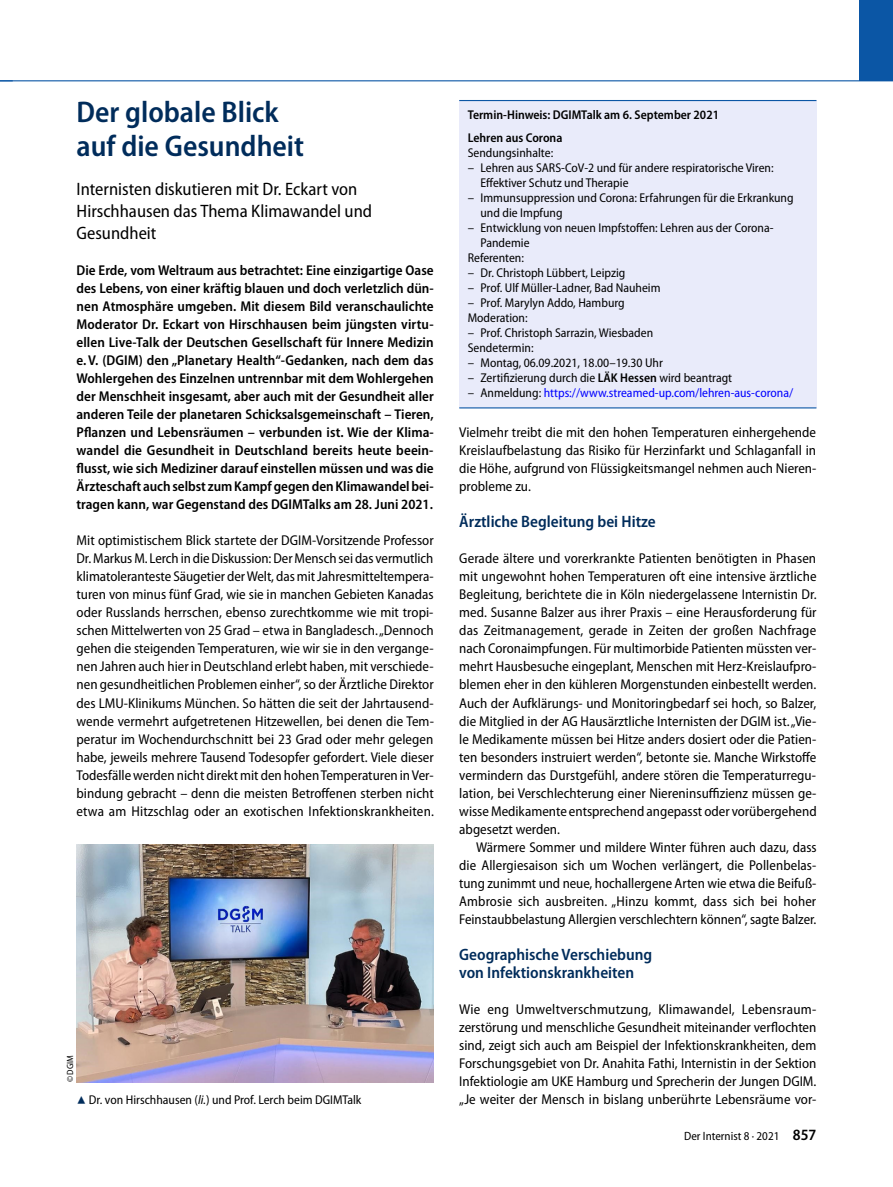
<style>
.page{position:relative;width:893px;height:1187px;background:#fff}
.page>*{position:absolute;margin:0;border:0;box-sizing:border-box;transform-origin:0 0}
.t1{font:600 semi-condensed 30px/33px "Myriad Pro";color:#002c5b}
.t2{font:semi-condensed 18px/21.8px "Myriad Pro";color:#000}
.t3{font:600 semi-condensed 16.5px/18px "Myriad Pro";color:#002c5b}
.t4{font:semi-condensed 14.25px/18px "Myriad Pro";color:#000;text-align:justify}
.t5{font:600 semi-condensed 14.25px/18px "Myriad Pro";color:#000;text-align:justify}
.t6{font:semi-condensed 12.75px/15px "Myriad Pro";color:#000}
.t7{font:semi-condensed 12.75px "Myriad Pro";color:#00f}
.t8{font:600 semi-condensed 12.75px/23.5px "Myriad Pro";color:#000}
.t9{font:semi-condensed 12px "Myriad Pro";color:#000}
.t10{font:semi-condensed 9px "Myriad Pro";color:#000}
.s1{font-family:"Blik Buttons";font-stretch:normal;color:#002c5b}
.s2{font-style:italic}
.s3{font-weight:600}
.s4{color:#000}
.s5{font-weight:600;font-size:15.75px}
</style>
<div class="page">
<hr style="left:0;top:80px;width:893px;height:1px;background:#0b56a5">
<div style="left:859px;top:0;width:34px;height:81px;background:#0b56a5"></div>
<div style="left:459px;top:100px;width:357px;height:308px;background:#e9ebfa"></div>
<hr style="left:459px;top:100px;width:357px;height:1px;background:#0b56a5">
<hr style="left:459px;top:407px;width:357px;height:1px;background:#0b56a5">
<img style="left:77px;top:844px;width:357px;height:238px">
<h1 class="t1" style="left:77px;top:96px;width:229px">Der globale Blick auf die Gesundheit</h1>
<p class="t2" style="left:77px;top:179px;width:297px">Internisten diskutieren mit Dr. Eckart von<br>Hirschhausen das Thema Klimawandel und<br>Gesundheit</p>
<p class="t5" style="left:77px;top:262px;width:359px">Die Erde, vom Weltraum aus betrachtet: Eine einzigartige Oase des Lebens, von einer kräftig blauen und doch verletzlich dün&shy;nen Atmosphäre umgeben. Mit diesem Bild veranschaulichte Moderator Dr. Eckart von Hirschhausen beim jüngsten virtu&shy;ellen Live-Talk der Deutschen Gesellschaft für Innere Medizin e.V. (DGIM) den „Planetary Health“-Gedanken, nach dem das Wohlergehen des Einzelnen untrennbar mit dem Wohlergehen der Menschheit insgesamt, aber auch mit der Gesundheit aller anderen Teile der planetaren Schicksalsgemeinschaft – Tieren, Pflanzen und Lebensräumen – verbunden ist. Wie der Klima&shy;wandel die Gesundheit in Deutschland bereits heute beein&shy;flusst, wie sich Mediziner darauf einstellen müssen und was die Ärzteschaft auch selbst zum Kampf gegen den Klimawandel bei&shy;tragen kann, war Gegenstand des DGIMTalks am 28. Juni 2021.</p>
<p class="t4" style="left:77px;top:532px;width:359px">Mit optimistischem Blick startete der DGIM-Vorsitzende Professor Dr. Markus M. Lerch in die Diskussion: Der Mensch sei das vermutlich klimatoleranteste Säugetier der Welt, das mit Jahresmitteltempera&shy;turen von minus fünf Grad, wie sie in manchen Gebieten Kanadas oder Russlands herrschen, ebenso zurechtkomme wie mit tropi&shy;schen Mittelwerten von 25 Grad – etwa in Bangladesch. „Dennoch gehen die steigenden Temperaturen, wie wir sie in den vergange&shy;nen Jahren auch hier in Deutschland erlebt haben, mit verschiede&shy;nen gesundheitlichen Problemen einher“, so der Ärztliche Direktor des LMU-Klinikums München. So hätten die seit der Jahrtausend&shy;wende vermehrt aufgetretenen Hitzewellen, bei denen die Tem&shy;peratur im Wochendurchschnitt bei 23 Grad oder mehr gelegen habe, jeweils mehrere Tausend Todesopfer gefordert. Viele dieser Todesfälle werden nicht direkt mit den hohen Temperaturen in Ver&shy;bindung gebracht – denn die meisten Betroffenen sterben nicht etwa am Hitzschlag oder an exotischen Infektionskrankheiten.</p>
<p class="t10" style="left:65px;top:1082px;width:29px;rotate:-90deg">© DGIM</p>
<p class="t6" style="left:77px;top:1092px;width:286px"><span class="s1">8</span> Dr. von Hirschhausen (<span class="s2">li.</span>) und Prof. Lerch beim DGIMTalk</p>
<p class="t8" style="left:468px;top:103px;width:253px">Termin-Hinweis: DGIMTalk am 6. September 2021<br>Lehren aus Corona</p>
<p class="t6" style="left:468px;top:146px;width:87px">Sendungsinhalte:</p>
<p class="t6" style="left:480px;top:161px;width:295px;text-indent:-13px">– Lehren aus SARS-CoV-2 und für andere respiratorische Viren:<br>Effektiver Schutz und Therapie</p>
<p class="t6" style="left:480px;top:191px;width:315px;text-indent:-13px">– Immunsuppression und Corona: Erfahrungen für die Erkrankung und die Impfung</p>
<p class="t6" style="left:468px;top:221px;width:307px">– Entwicklung von neuen Impfstoffen: Lehren aus der Corona-</p>
<p class="t6" style="left:480px;top:236px;width:51px">Pandemie</p>
<p class="t6" style="left:468px;top:251px;width:58px">Referenten:</p>
<p class="t6" style="left:468px;top:266px;width:159px">– Dr. Christoph Lübbert, Leipzig</p>
<p class="t6" style="left:468px;top:280px;width:194px">– Prof. Ulf Müller-Ladner, Bad Nauheim</p>
<p class="t6" style="left:468px;top:295px;width:158px">– Prof. Marylyn Addo, Hamburg<br>Moderation:</p>
<p class="t6" style="left:468px;top:325px;width:187px">– Prof. Christoph Sarrazin, Wiesbaden<br>Sendetermin:</p>
<p class="t6" style="left:468px;top:355px;width:197px">– Montag, 06.09.2021, 18.00–19.30 Uhr</p>
<p class="t6" style="left:468px;top:370px;width:266px">– Zertifizierung durch die <span class="s3">LÄK Hessen</span> wird beantragt</p>
<p class="t7" style="left:468px;top:386px;width:327px"><span class="s4">– Anmeldung:</span> https://www.streamed-up.com/lehren-aus-corona/</p>
<p class="t4" style="left:459px;top:424px;width:359px">Vielmehr treibt die mit den hohen Temperaturen einhergehende Kreislaufbelastung das Risiko für Herzinfarkt und Schlaganfall in die Höhe, aufgrund von Flüssigkeitsmangel nehmen auch Nieren&shy;probleme zu.</p>
<p class="t3" style="left:459px;top:513px;width:198px">Ärztliche Begleitung bei Hitze</p>
<p class="t4" style="left:459px;top:550px;width:359px">Gerade ältere und vorerkrankte Patienten benötigten in Phasen mit ungewohnt hohen Temperaturen oft eine intensive ärztliche Begleitung, berichtete die in Köln niedergelassene Internistin Dr. med. Susanne Balzer aus ihrer Praxis – eine Herausforderung für das Zeitmanagement, gerade in Zeiten der großen Nachfrage nach Coronaimpfungen. Für multimorbide Patienten müssten ver&shy;mehrt Hausbesuche eingeplant, Menschen mit Herz-Kreislaufpro&shy;blemen eher in den kühleren Morgenstunden einbestellt werden.<br>Auch der Aufklärungs- und Monitoringbedarf sei hoch, so Balzer, die Mitglied in der AG Hausärztliche Internisten der DGIM ist. „Vie&shy;le Medikamente müssen bei Hitze anders dosiert oder die Patien&shy;ten besonders instruiert werden“, betonte sie. Manche Wirkstoffe vermindern das Durstgefühl, andere stören die Temperaturregu&shy;lation, bei Verschlechterung einer Niereninsuffizienz müssen ge&shy;wisse Medikamente entsprechend angepasst oder vorübergehend abgesetzt werden.</p>
<p class="t4" style="left:459px;top:838px;width:359px;text-indent:17px">Wärmere Sommer und mildere Winter führen auch dazu, dass die Allergiesaison sich um Wochen verlängert, die Pollenbelas&shy;tung zunimmt und neue, hochallergene Arten wie etwa die Beifuß-Ambrosie sich ausbreiten. „Hinzu kommt, dass sich bei hoher Feinstaubbelastung Allergien verschlechtern können“, sagte Balzer.</p>
<p class="t3" style="left:459px;top:945px;width:194px">Geographische Verschiebung von Infektionskrankheiten</p>
<p class="t4" style="left:459px;top:1000px;width:359px">Wie eng Umweltverschmutzung, Klimawandel, Lebensraum&shy;zerstörung und menschliche Gesundheit miteinander verflochten sind, zeigt sich auch am Beispiel der Infektionskrankheiten, dem Forschungsgebiet von Dr. Anahita Fathi, Internistin in der Sektion Infektiologie am UKE Hamburg und Sprecherin der Jungen DGIM. „Je weiter der Mensch in bislang unberührte Lebensräume vor-</p>
<p class="t9" style="left:684px;top:1129px;width:134px">Der Internist 8 · 2021 <span class="s5">857</span></p>
</div>
